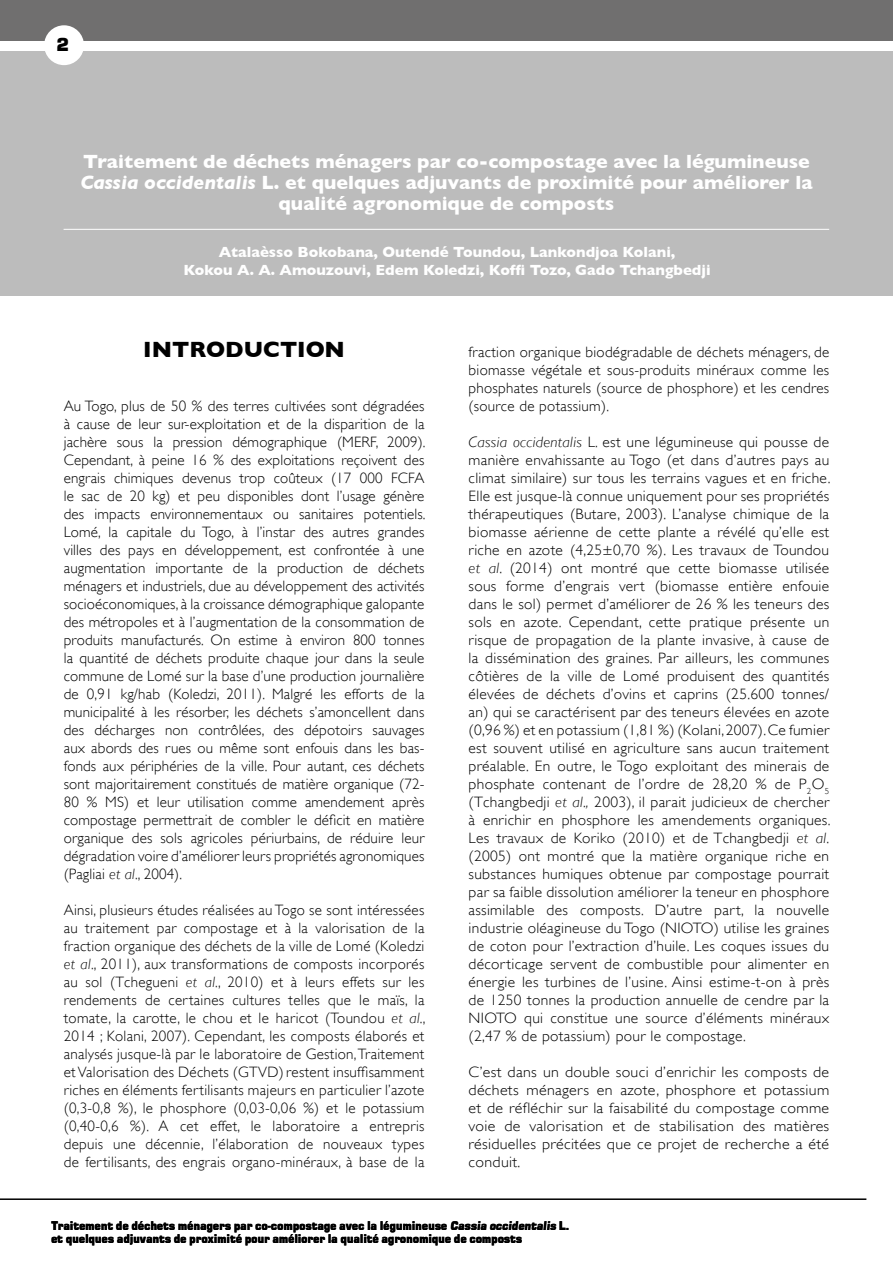
<style>
.page{position:relative;width:893px;height:1263px;background:#fff}
.page>*{position:absolute;margin:0;border:0;box-sizing:border-box;transform-origin:0 0}
._07_INTRODUCTION_tit{font:700 22.5px "Gill Sans";color:#000}
._01_Titre_principal{font:700 19.5px/21px "Gill Sans";color:#fff;text-align:center}
.t1{font:18px "Square 721 Blk Normal";color:#000}
.t2{font:300 15px/18px "Gill Sans";letter-spacing:.02em;color:#000;text-align:justify}
.t3{font:300 15px/18px "Gill Sans";letter-spacing:.02em;color:#000;text-align:justify;scale:1.06 1}
._06_Auteurs_blanc{font:700 15px/18px "Gill Sans";color:#fff;text-align:center}
.t4{font:12px/13.5px "Square 721 Blk Normal";letter-spacing:-.02em;color:#000;scale:.9 1}
.s1{font-style:italic}
.s2{font-family:"Square 721 Blk";font-style:italic}
</style>
<div class="page">
<div style="left:0;top:0;width:893px;height:40px;background:#706f6f"></div>
<hr style="left:0;top:1198px;width:866px;height:2px;background:#000">
<div style="left:0;top:51px;width:893px;height:245px;background:#bcbcbc"></div>
<div style="left:44px;top:25px;width:40px;height:40px;background:#fff;border-radius:50%"></div>
<hr style="left:64px;top:229px;width:765px;height:1px;background:#fff">
<p class="t1" style="left:56px;top:34px;width:15px">2</p>
<p class="_01_Titre_principal" style="left:80px;top:151px;width:733px">Traitement de déchets ménagers par co-compostage avec la légumineuse<br><span class="s1">Cassia occidentalis</span> L. et quelques adjuvants de proximité pour améliorer la qualité agronomique de composts</p>
<p class="_06_Auteurs_blanc" style="left:184px;top:243px;width:529px">Atalaèsso Bokobana, Outendé Toundou, Lankondjoa Kolani,<br>Kokou A. A. Amouzouvi, Edem Koledzi, Koffi Tozo, Gado Tchangbedji</p>
<p class="_07_INTRODUCTION_tit" style="left:143px;top:336px;width:203px">INTRODUCTION</p>
<p class="t2" style="left:64px;top:397px;width:363px">Au Togo, plus de 50 % des terres cultivées sont dégradées à cause de leur sur-exploitation et de la disparition de la jachère sous la pression démographique (MERF, 2009).<br>Cependant, à peine 16 % des exploitations reçoivent des engrais chimiques devenus trop coûteux (17 000 FCFA le sac de 20 kg) et peu disponibles dont l’usage génère des impacts environnementaux ou sanitaires potentiels.<br>Lomé, la capitale du Togo, à l’instar des autres grandes villes des pays en développement, est confrontée à une augmentation importante de la production de déchets ménagers et industriels, due au développement des activités socioéconomiques, à la croissance démographique galopante des métropoles et à l’augmentation de la consommation de produits manufacturés. On estime à environ 800 tonnes la quantité de déchets produite chaque jour dans la seule commune de Lomé sur la base d’une production journalière de 0,91 kg/hab (Koledzi, 2011). Malgré les efforts de la municipalité à les résorber, les déchets s’amoncellent dans des décharges non contrôlées, des dépotoirs sauvages aux abords des rues ou même sont enfouis dans les bas&shy;fonds aux périphéries de la ville. Pour autant, ces déchets sont majoritairement constitués de matière organique (72- 80 % MS) et leur utilisation comme amendement après compostage permettrait de combler le déficit en matière organique des sols agricoles périurbains, de réduire leur dégradation voire d’améliorer leurs propriétés agronomiques (Pagliai <span class="s1">et al</span>., 2004).</p>
<p class="t2" style="left:64px;top:901px;width:363px">Ainsi, plusieurs études réalisées au Togo se sont intéressées au traitement par compostage et à la valorisation de la fraction organique des déchets de la ville de Lomé (Koledzi <span class="s1">et al</span>., 2011), aux transformations de composts incorporés au sol (Tchegueni <span class="s1">et al</span>., 2010) et à leurs effets sur les rendements de certaines cultures telles que le maïs, la tomate, la carotte, le chou et le haricot (Toundou <span class="s1">et al</span>., 2014 ; Kolani, 2007). Cependant, les composts élaborés et analysés jusque-là par le laboratoire de Gestion, Traitement et Valorisation des Déchets (GTVD) restent insuffisamment riches en éléments fertilisants majeurs en particulier l’azote (0,3-0,8 %), le phosphore (0,03-0,06 %) et le potassium (0,40-0,6 %). A cet effet, le laboratoire a entrepris depuis une décennie, l’élaboration de nouveaux types de fertilisants, des engrais organo-minéraux, à base de la</p>
<p class="t2" style="left:469px;top:343px;width:362px">fraction organique biodégradable de déchets ménagers, de biomasse végétale et sous-produits minéraux comme les phosphates naturels (source de phosphore) et les cendres (source de potassium).</p>
<p class="t2" style="left:469px;top:433px;width:363px"><span class="s1">Cassia occidentalis</span> L. est une légumineuse qui pousse de manière envahissante au Togo (et dans d’autres pays au climat similaire) sur tous les terrains vagues et en friche.<br>Elle est jusque-là connue uniquement pour ses propriétés thérapeutiques (Butare, 2003). L’analyse chimique de la biomasse aérienne de cette plante a révélé qu’elle est riche en azote (4,25±0,70 %). Les travaux de Toundou <span class="s1">et al</span>. (2014) ont montré que cette biomasse utilisée sous forme d’engrais vert (biomasse entière enfouie dans le sol) permet d’améliorer de 26 % les teneurs des sols en azote. Cependant, cette pratique présente un risque de propagation de la plante invasive, à cause de la dissémination des graines. Par ailleurs, les communes côtières de la ville de Lomé produisent des quantités élevées de déchets d’ovins et caprins (25.600 tonnes/ an) qui se caractérisent par des teneurs élevées en azote (0,96 %) et en potassium (1,81 %) (Kolani, 2007). Ce fumier est souvent utilisé en agriculture sans aucun traitement préalable. En outre, le Togo exploitant des minerais de phosphate contenant de l’ordre de 28,20 % de P<sub>2</sub>O<sub>5 </sub>(Tchangbedji <span class="s1">et al</span>.<span class="s1">,</span> 2003), il parait judicieux de chercher à enrichir en phosphore les amendements organiques.<br>Les travaux de Koriko (2010) et de Tchangbedji <span class="s1">et al</span>. (2005) ont montré que la matière organique riche en substances humiques obtenue par compostage pourrait par sa faible dissolution améliorer la teneur en phosphore assimilable des composts. D’autre part, la nouvelle industrie oléagineuse du Togo (NIOTO) utilise les graines de coton pour l’extraction d’huile. Les coques issues du décorticage servent de combustible pour alimenter en énergie les turbines de l’usine. Ainsi estime-t-on à près de 1250 tonnes la production annuelle de cendre par la NIOTO qui constitue une source d’éléments minéraux (2,47 % de potassium) pour le compostage.</p>
<p class="t3" style="left:469px;top:1063px;width:342px">C’est dans un double souci d’enrichir les composts de déchets ménagers en azote, phosphore et potassium et de réfléchir sur la faisabilité du compostage comme voie de valorisation et de stabilisation des matières résiduelles précitées que ce projet de recherche a été conduit.</p>
<p class="t4" style="left:51px;top:1219px;width:578px">Traitement de déchets ménagers par co-compostage avec la légumineuse <span class="s2">Cassia occidentalis</span> L. et quelques adjuvants de proximité pour améliorer la qualité agronomique de composts</p>
</div>
